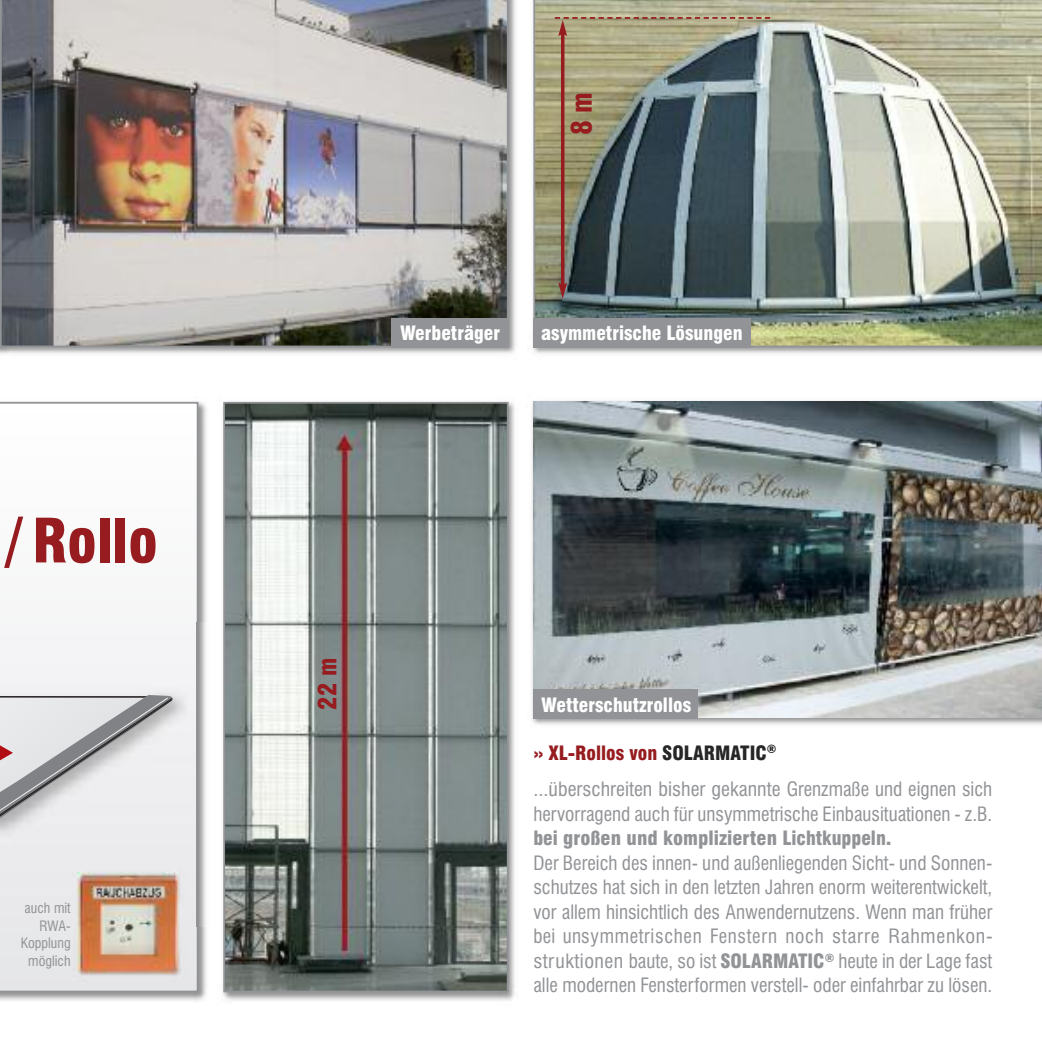
<style>
.page{position:relative;width:1042px;height:1042px;background:#fff}
.page>*{position:absolute;margin:0;border:0;box-sizing:border-box;transform-origin:0 0}
.t1{font:900 condensed 59.5px "Swiss 721 BT";color:#961c20}
.t2{font:900 condensed 28px "Swiss 721 BT";color:#961c20}
.t3{font:900 condensed 24.85px "Swiss 721 BT";color:#961c20}
.t4{font:condensed 19.25px/24.5px "Swiss 721 BT";color:#919396;text-align:justify}
.t5{font:condensed 19.25px/36.8px "Swiss 721 BT";color:#919396;scale:1.05 1}
.t6{font:900 condensed 19.25px "Swiss 721 BT";color:#fff}
.t7{font:900 condensed 19.25px "Swiss 721 BT";color:#919396}
.t8{font:condensed 14px/17.5px "Swiss 721 BT";color:#919396;text-align:right}
.s1{font-weight:900;color:#961c20}
.s2{font-weight:900;color:#272627}
.s3{font-weight:900}
</style>
<div class="page">
<img style="left:0;top:0;width:516px;height:354px">
<img style="left:0;top:0;width:508px;height:347px">
<img style="left:533px;top:0;width:509px;height:347px">
<img style="left:0;top:401px;width:207px;height:600px">
<svg style="left:0;top:402px;width:198px;height:590px"></svg>
<img style="left:222px;top:401px;width:293px;height:600px">
<img style="left:226px;top:405px;width:279px;height:584px">
<div style="left:223px;top:402px;width:285px;height:590px;border:2px solid #919396"></div>
<img style="left:0;top:622px;width:207px;height:305px">
<img style="left:197px;top:622px;width:1px;height:305px">
<svg style="left:0;top:695px;width:173px;height:125px;background:#ceced0"></svg>
<div style="left:391px;top:318px;width:118px;height:30px;background:#919396"></div>
<div style="left:533px;top:318px;width:218px;height:30px;background:#919396"></div>
<img style="left:72px;top:867px;width:116px;height:115px">
<img style="left:78px;top:872px;width:100px;height:101px">
<hr style="left:561px;top:33px;width:3px;height:253px;background:#961c20">
<svg style="left:558px;top:283px;width:9px;height:16px"></svg>
<svg style="left:555px;top:17px;width:215px;height:19px;background:#ada184"></svg>
<img style="left:531px;top:401px;width:511px;height:324px">
<img style="left:533px;top:402px;width:509px;height:316px">
<div style="left:533px;top:689px;width:165px;height:30px;background:#919396"></div>
<h1 class="t1" style="left:6px;top:507px;width:153px">/ Rollo</h1>
<p class="t8" style="left:21px;top:899px;width:51px">auch mit<br>RWA-<br>Kopplung möglich</p>
<h2 class="t2" style="left:566px;top:135px;width:45px;rotate:-90deg">8 m</h2>
<p class="t6" style="left:400px;top:322px;width:102px">Werbeträger</p>
<p class="t6" style="left:541px;top:322px;width:203px">asymmetrische Lösungen</p>
<p class="t3" style="left:313px;top:709px;width:53px;rotate:-90deg">22m</p>
<p class="t6" style="left:541px;top:693px;width:151px">Wetterschutzrollos</p>
<p class="t5" style="left:533px;top:734px;width:439px"><span class="s1">» XL-Rollos von</span> <span class="s2">SOLARMATIC</span><sup>®<br></sup>...überschreiten bisher gekannte Grenzmaße und eignen sich</p>
<p class="t4" style="left:533px;top:802px;width:460px">hervorragend auch für unsymmetrische Einbausituationen - z.B.</p>
<p class="t7" style="left:533px;top:827px;width:359px">bei großen und komplizierten Lichtkuppeln.</p>
<p class="t4" style="left:533px;top:851px;width:461px">Der Bereich des innen- und außenliegenden Sicht- und Sonnen&shy;schutzes hat sich in den letzten Jahren enorm weiterentwickelt, vor allem hinsichtlich des Anwendernutzens. Wenn man früher bei unsymmetrischen Fenstern noch starre Rahmenkon&shy;struktionen baute, so ist <span class="s3">SOLARMATIC</span><sup>®</sup> heute in der Lage fast alle modernen Fensterformen verstell- oder einfahrbar zu lösen.</p>
</div>
